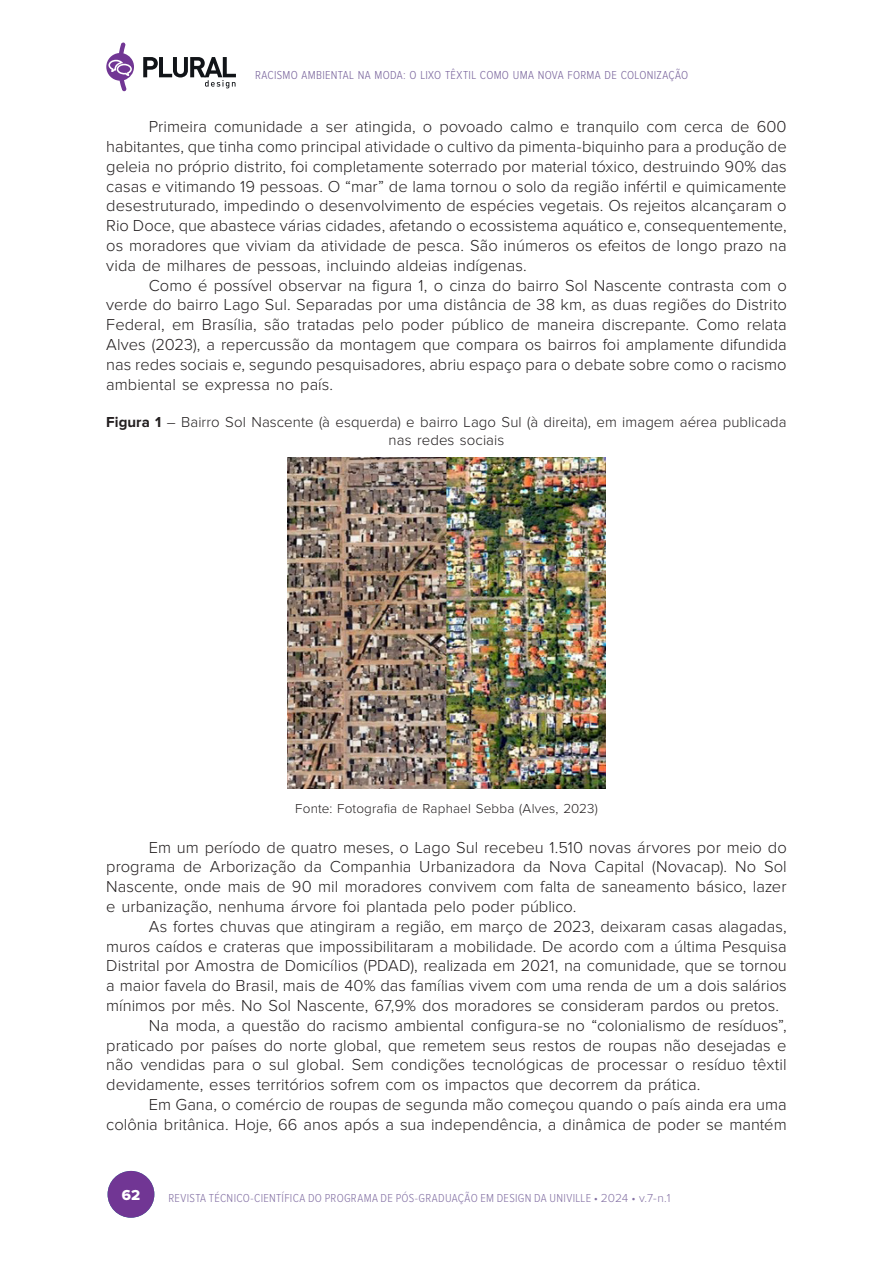
<style>
.page{position:relative;width:893px;height:1263px;background:#fff}
.page>*{position:absolute;margin:0;border:0;box-sizing:border-box;transform-origin:0 0}
._01_corpo_de_texto{font:300 16.5px/19.8px "Proxima Nova";color:#231f20;text-align:justify}
._06_legenda_cima{font:300 15px/18px "Proxima Nova";letter-spacing:.005em;color:#231f20;text-align:center}
.t1{font:15px "Proxima Nova Extrabld";color:#fff}
._07_fonte_abaixo{font:300 13.5px "Proxima Nova";letter-spacing:.01em;color:#231f20}
.t2{font:300 12px "Proxima Nova Cond";letter-spacing:.025em;color:#8572a5}
.t3{font:300 12px "Proxima Nova Cond";letter-spacing:.025em;color:#79649c}
.s1{font-weight:700}
.s2{font-family:"Proxima Nova"}
</style>
<div class="page">
<div style="left:108px;top:1171px;width:46px;height:47px;background:#713694;border-radius:50%"></div>
<svg style="left:143px;top:57px;width:93px;height:31px"></svg>
<svg style="left:106px;top:42px;width:28px;height:49px"></svg>
<img style="left:288px;top:457px;width:317px;height:331px">
<p class="t3" style="left:255px;top:69px;width:435px">RACISMO AMBIENTAL NA MODA: O LIXO TÊXTIL COMO UMA NOVA FORMA DE COLONIZAÇÃO</p>
<p class="_01_corpo_de_texto" style="left:106px;top:117px;width:682px;text-indent:43px">Primeira comunidade a ser atingida, o povoado calmo e tranquilo com cerca de 600 habitantes, que tinha como principal atividade o cultivo da pimenta-biquinho para a produção de geleia no próprio distrito, foi completamente soterrado por material tóxico, destruindo 90% das casas e vitimando 19 pessoas. O “mar” de lama tornou o solo da região infértil e quimicamente desestruturado, impedindo o desenvolvimento de espécies vegetais. Os rejeitos alcançaram o Rio Doce, que abastece várias cidades, afetando o ecossistema aquático e, consequentemente, os moradores que viviam da atividade de pesca. São inúmeros os efeitos de longo prazo na vida de milhares de pessoas, incluindo aldeias indígenas.</p>
<p class="_01_corpo_de_texto" style="left:106px;top:276px;width:682px;text-indent:43px">Como é possível observar na figura 1, o cinza do bairro Sol Nascente contrasta com o verde do bairro Lago Sul. Separadas por uma distância de 38 km, as duas regiões do Distrito Federal, em Brasília, são tratadas pelo poder público de maneira discrepante. Como relata Alves (2023), a repercussão da montagem que compara os bairros foi amplamente difundida nas redes sociais e, segundo pesquisadores, abriu espaço para o debate sobre como o racismo ambiental se expressa no país.</p>
<p class="_06_legenda_cima" style="left:106px;top:414px;width:682px"><span class="s1">Figura 1</span> – Bairro Sol Nascente (à esquerda) e bairro Lago Sul (à direita), em imagem aérea publicada nas redes sociais</p>
<p class="_07_fonte_abaixo" style="left:295px;top:802px;width:304px">Fonte: Fotografia de Raphael Sebba (Alves, 2023)</p>
<p class="_01_corpo_de_texto" style="left:106px;top:838px;width:682px;text-indent:43px">Em um período de quatro meses, o Lago Sul recebeu 1.510 novas árvores por meio do programa de Arborização da Companhia Urbanizadora da Nova Capital (Novacap). No Sol Nascente, onde mais de 90 mil moradores convivem com falta de saneamento básico, lazer e urbanização, nenhuma árvore foi plantada pelo poder público.</p>
<p class="_01_corpo_de_texto" style="left:106px;top:917px;width:682px;text-indent:43px">As fortes chuvas que atingiram a região, em março de 2023, deixaram casas alagadas, muros caídos e crateras que impossibilitaram a mobilidade. De acordo com a última Pesquisa Distrital por Amostra de Domicílios (PDAD), realizada em 2021, na comunidade, que se tornou a maior favela do Brasil, mais de 40% das famílias vivem com uma renda de um a dois salários mínimos por mês. No Sol Nascente, 67,9% dos moradores se consideram pardos ou pretos.</p>
<p class="_01_corpo_de_texto" style="left:106px;top:1016px;width:682px;text-indent:43px">Na moda, a questão do racismo ambiental configura-se no “colonialismo de resíduos”, praticado por países do norte global, que remetem seus restos de roupas não desejadas e não vendidas para o sul global. Sem condições tecnológicas de processar o resíduo têxtil devidamente, esses territórios sofrem com os impactos que decorrem da prática.</p>
<p class="_01_corpo_de_texto" style="left:106px;top:1095px;width:682px;text-align:right">Em Gana, o comércio de roupas de segunda mão começou quando o país ainda era uma colônia britânica. Hoje, 66 anos após a sua independência, a dinâmica de poder se mantém</p>
<p class="t1" style="left:122px;top:1188px;width:20px">62</p>
<p class="t2" style="left:168px;top:1192px;width:503px">REVISTA TÉCNICO-CIENTÍFICA DO PROGRAMA DE PÓS-GRADUAÇÃO EM DESIGN DA UNIVILLE • <span class="s2">2024 • v.7-n.1</span></p>
</div>
